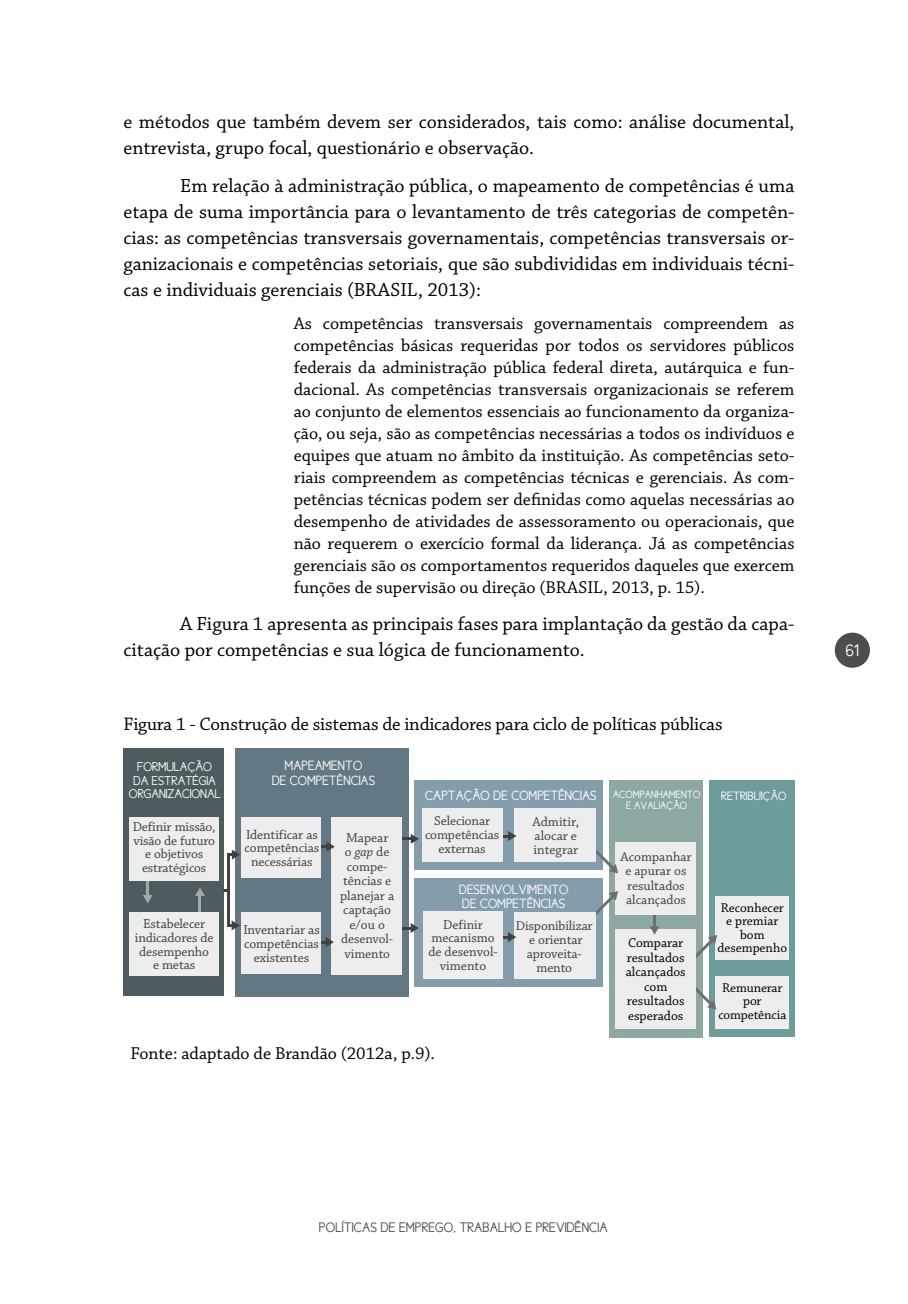
<style>
.page{position:relative;width:908px;height:1304px;background:#fff}
.page>*{position:absolute;margin:0;border:0;box-sizing:border-box;transform-origin:0 0}
.t1{font:20px/26px "Chaparral Pro";color:#000}
.t2{font:19px "Chaparral Pro";letter-spacing:-.01em;color:#000}
.t3{font:18px/22px "Chaparral Pro";color:#000;text-align:justify}
.t4{font:17px "New Cicle Gordita";color:#fff}
.t5{font:14px "New Cicle Gordita";color:#4d4d4f}
.t6{font:13.6px/13.8px "Chaparral Pro";letter-spacing:-.01em;color:#414042;text-align:center}
.t7{font:13.6px/14.4px "New Cicle Fina,Bold";color:#fff;text-align:center}
.t8{font:13.6px/14.6px "Chaparral Pro";color:#000;text-align:center}
.t9{font:13.4px/13.4px "Chaparral Pro";color:#000;text-align:center}
.t10{font:13.4px/14.4px "Chaparral Pro";color:#414042}
.t11{font:13px/13.8px "New Cicle Fina,Bold";letter-spacing:-.01em;color:#fff;text-align:center}
.t12{font:12.2px "New Cicle Fina,Bold";color:#fff}
.t13{font:10.6px "New Cicle Fina,Bold";color:#fff}
.s1{font-style:italic}
</style>
<div class="page">
<div style="left:834px;top:633px;width:35px;height:35px;background:#4d4d4f;border-radius:50%"></div>
<div style="left:609px;top:780px;width:93px;height:257px;background:#8da7a3"></div>
<div style="left:124px;top:748px;width:100px;height:248px;background:#4d5c5e"></div>
<div style="left:709px;top:780px;width:85px;height:257px;background:#6e9c9a"></div>
<div style="left:235px;top:748px;width:173px;height:249px;background:#647883"></div>
<div style="left:414px;top:780px;width:188px;height:90px;background:#849daa"></div>
<svg style="left:143px;top:895px;width:10px;height:8px"></svg>
<svg style="left:195px;top:888px;width:10px;height:8px"></svg>
<hr style="left:227px;top:854px;width:2px;height:72px;background:#414042">
<svg style="left:227px;top:850px;width:13px;height:10px"></svg>
<svg style="left:227px;top:920px;width:13px;height:10px"></svg>
<svg style="left:401px;top:834px;width:18px;height:10px"></svg>
<div style="left:714px;top:976px;width:74px;height:53px;background:#ededee"></div>
<hr style="left:146px;top:875px;width:3px;height:24px;background:#a7a9ac">
<hr style="left:199px;top:893px;width:2px;height:24px;background:#a7a9ac">
<div style="left:129px;top:817px;width:89px;height:64px;background:#ededee"></div>
<div style="left:129px;top:912px;width:89px;height:63px;background:#ededee"></div>
<div style="left:331px;top:817px;width:70px;height:157px;background:#ededee"></div>
<svg style="left:321px;top:842px;width:13px;height:10px"></svg>
<svg style="left:321px;top:937px;width:13px;height:10px"></svg>
<div style="left:241px;top:817px;width:80px;height:60px;background:#ededee"></div>
<div style="left:241px;top:912px;width:80px;height:62px;background:#ededee"></div>
<div style="left:414px;top:878px;width:188px;height:108px;background:#849daa"></div>
<svg style="left:401px;top:923px;width:18px;height:10px"></svg>
<div style="left:714px;top:896px;width:74px;height:63px;background:#ededee"></div>
<hr style="left:653px;top:906px;width:2px;height:24px;background:#6d6e71">
<div style="left:615px;top:842px;width:80px;height:73px;background:#ededee"></div>
<svg style="left:595px;top:847px;width:23px;height:26px"></svg>
<div style="left:514px;top:808px;width:81px;height:54px;background:#ededee"></div>
<svg style="left:502px;top:831px;width:14px;height:10px"></svg>
<div style="left:422px;top:809px;width:80px;height:53px;background:#ededee"></div>
<svg style="left:595px;top:891px;width:23px;height:26px"></svg>
<div style="left:513px;top:912px;width:82px;height:66px;background:#ededee"></div>
<svg style="left:503px;top:932px;width:13px;height:10px"></svg>
<div style="left:423px;top:911px;width:80px;height:68px;background:#ededee"></div>
<svg style="left:695px;top:935px;width:22px;height:26px"></svg>
<svg style="left:695px;top:983px;width:21px;height:27px"></svg>
<div style="left:615px;top:929px;width:80px;height:100px;background:#ededee"></div>
<svg style="left:650px;top:926px;width:9px;height:9px"></svg>
<p class="t1" style="left:123px;top:110px;width:672px">e métodos que também devem ser considerados, tais como: análise documental, entrevista, grupo focal, questionário e observação.</p>
<p class="t1" style="left:123px;top:173px;width:672px;text-align:justify;text-indent:57px">Em relação à administração pública, o mapeamento de competências é uma etapa de suma importância para o levantamento de três categorias de competên&shy;cias: as competências transversais governamentais, competências transversais or&shy;ganizacionais e competências setoriais, que são subdivididas em individuais técni&shy;cas e individuais gerenciais (BRASIL, 2013):</p>
<p class="t3" style="left:293px;top:313px;width:502px">As competências transversais governamentais compreendem as competências básicas requeridas por todos os servidores públicos federais da administração pública federal direta, autárquica e fun&shy;dacional. As competências transversais organizacionais se referem ao conjunto de elementos essenciais ao funcionamento da organiza&shy;ção, ou seja, são as competências necessárias a todos os indivíduos e equipes que atuam no âmbito da instituição. As competências seto&shy;riais compreendem as competências técnicas e gerenciais. As com&shy;petências técnicas podem ser definidas como aquelas necessárias ao desempenho de atividades de assessoramento ou operacionais, que não requerem o exercício formal da liderança. Já as competências gerenciais são os comportamentos requeridos daqueles que exercem funções de supervisão ou direção (BRASIL, 2013, p. 15).</p>
<p class="t1" style="left:123px;top:612px;width:672px;text-indent:57px">A Figura 1 apresenta as principais fases para implantação da gestão da capa&shy;citação por competências e sua lógica de funcionamento.</p>
<p class="t2" style="left:123px;top:713px;width:600px">Figura 1 - Construção de sistemas de indicadores para ciclo de políticas públicas</p>
<p class="t11" style="left:129px;top:759px;width:93px">FORMULAÇÃO<br>DA ESTRATÉGIA<br>ORGANIZACIONAL</p>
<p class="t7" style="left:272px;top:758px;width:105px">MAPEAMENTO<br>DE COMPETÊNCIAS</p>
<p class="t7" style="left:425px;top:789px;width:173px">CAPTAÇÃO DE COMPETÊNCIAS</p>
<p class="t6" style="left:532px;top:816px;width:48px;text-align:left">Admitir, alocar e integrar</p>
<p class="t13" style="left:612px;top:789px;width:89px">ACOMPANHAMENTO</p>
<p class="t12" style="left:721px;top:790px;width:67px">RETRIBUIÇÃO</p>
<p class="t13" style="left:626px;top:800px;width:62px">E AVALIAÇÃO</p>
<p class="t6" style="left:425px;top:815px;width:76px">Selecionar competências externas</p>
<p class="t6" style="left:133px;top:820px;width:84px">Definir missão, visão de futuro e objetivos estratégicos</p>
<p class="t6" style="left:244px;top:828px;width:76px">Identificar as competências necessárias</p>
<p class="t6" style="left:340px;top:831px;width:56px;line-height:14.6px">Mapear<br>o <span class="s1">gap</span> de compe&shy;tências e planejar a captação e/ou o</p>
<p class="t10" style="left:341px;top:933px;width:53px">desenvol&shy;vimento</p>
<p class="t6" style="left:620px;top:850px;width:73px;line-height:14.6px">Acompanhar e apurar os resultados alcançados</p>
<p class="t7" style="left:459px;top:882px;width:111px;text-align:left">DESENVOLVIMENTO<br>DE COMPETÊNCIAS</p>
<p class="t9" style="left:717px;top:902px;width:71px">Reconhecer e premiar bom desempenho</p>
<p class="t6" style="left:135px;top:918px;width:80px">Estabelecer indicadores de desempenho e metas</p>
<p class="t6" style="left:428px;top:918px;width:71px">Definir mecanismo de desenvol&shy;vimento</p>
<p class="t6" style="left:515px;top:920px;width:78px">Disponibilizar e orientar aproveita&shy;mento</p>
<p class="t6" style="left:243px;top:924px;width:78px">Inventariar as competências existentes</p>
<p class="t8" style="left:625px;top:936px;width:61px">Comparar resultados alcançados com resultados esperados</p>
<p class="t9" style="left:718px;top:982px;width:70px">Remunerar por competência</p>
<p class="t3" style="left:130px;top:1043px;width:306px">Fonte: adaptado de Brandão (2012a, p.9).</p>
<p class="t4" style="left:845px;top:641px;width:15px">61</p>
<p class="t5" style="left:319px;top:1220px;width:290px">POLÍTICAS DE EMPREGO, TRABALHO E PREVIDÊNCIA</p>
</div>
